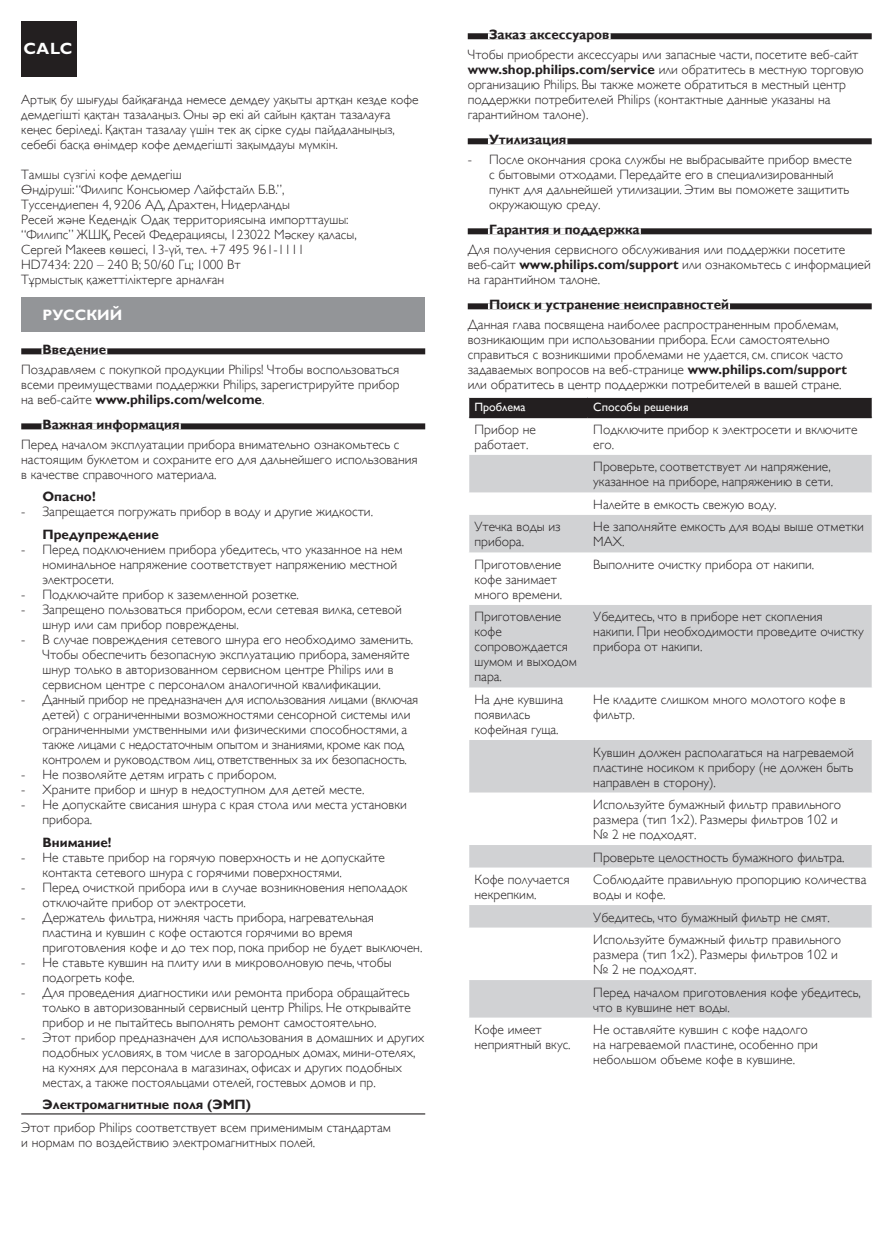
<style>
.page{position:relative;width:893px;height:1259px;background:#fff}
.page>*{position:absolute;margin:0;border:0;box-sizing:border-box;transform-origin:0 0}
.t1{font:700 16.35px "Gill Sans Alt One WGL";color:#fff}
.t2{font:700 15px "Gill Sans Alt One WGL";color:#fff}
.t3{font:13.5px/15px "Gill Sans Alt One WGL Light";color:#231f20}
.t4{font:300 13.5px/15px "Gill Sans";color:#231f20}
.t5{font:700 13.5px/25.5px "Gill Sans Alt One WGL";color:#231f20}
.t6{font:12px "Gill Sans Alt One WGL";color:#fff}
.s1{font-family:"Gill Sans Alt One WGL Light";font-weight:400}
.s2{font-family:"Gill Sans Alt One WGL";font-weight:700}
</style>
<div class="page">
<div style="left:468px;top:33px;width:404px;height:6px;background:#231f20"></div>
<div style="left:488px;top:33px;width:123px;height:6px;background:#fff"></div>
<div style="left:468px;top:138px;width:404px;height:6px;background:#231f20"></div>
<div style="left:488px;top:138px;width:79px;height:6px;background:#fff"></div>
<div style="left:468px;top:228px;width:404px;height:6px;background:#231f20"></div>
<div style="left:488px;top:228px;width:153px;height:6px;background:#fff"></div>
<div style="left:468px;top:303px;width:404px;height:6px;background:#231f20"></div>
<div style="left:488px;top:303px;width:242px;height:6px;background:#fff"></div>
<svg style="left:469px;top:455px;width:403px;height:562px;fill:#d1d2d4"></svg>
<div style="left:469px;top:397px;width:403px;height:20px;background:#231f20"></div>
<hr style="left:469px;top:417px;width:118px;height:1px;background:#231f20">
<hr style="left:587px;top:417px;width:285px;height:1px;background:#231f20">
<div style="left:21px;top:348px;width:404px;height:6px;background:#231f20"></div>
<div style="left:41px;top:348px;width:66px;height:6px;background:#fff"></div>
<div style="left:21px;top:423px;width:404px;height:6px;background:#231f20"></div>
<div style="left:41px;top:423px;width:140px;height:6px;background:#fff"></div>
<hr style="left:21px;top:1113px;width:404px;height:1px;background:#231f20">
<div style="left:21px;top:21px;width:56px;height:56px;background:#231f20"></div>
<div style="left:21px;top:298px;width:404px;height:34px;background:#939598"></div>
<p class="t1" style="left:24px;top:38px;width:50px">CALC</p>
<p class="t4" style="left:21px;top:91px;width:399px">Артық бу шығуды байқағанда немесе демдеу уақыты артқан кезде кофе демдегішті қақтан тазалаңыз. Оны әр екі ай сайын қақтан тазалауға кеңес беріледі. Қақтан тазалау үшін тек ақ сірке суды пайдаланыңыз, себебі басқа өнімдер кофе демдегішті зақымдауы мүмкін.</p>
<p class="t4" style="left:21px;top:166px;width:337px">Тамшы сүзгілі кофе демдегіш<br>Өндіруші: “Филипс Консьюмер Лайфстайл Б.В.”, Туссендиепен 4, 9206 АД, Драхтен, Нидерланды<br>Ресей және Кедендік Одақ территориясына импорттаушы: “Филипс” ЖШҚ, Ресей Федерациясы, 123022 Мәскеу қаласы, Сергей Макеев көшесі, 13-үй, тел. +7 495 961-1111<br>HD7434: 220 – 240 В; 50/60 Гц; 1000 Вт<br>Тұрмыстық қажеттіліктерге арналған</p>
<p class="t2" style="left:43px;top:305px;width:81px">РУССКИЙ</p>
<p class="t5" style="left:43px;top:337px;width:65px">Введение</p>
<p class="t3" style="left:21px;top:362px;width:380px">Поздравляем с покупкой продукции Philips! Чтобы воспользоваться всеми преимуществами поддержки Philips, зарегистрируйте прибор</p>
<p class="t5" style="left:43px;top:386px;width:223px;text-indent:-21px"><span class="s1">на веб-сайте</span> www.philips.com/welcome<span class="s1">.<br></span>Важная информация</p>
<p class="t3" style="left:21px;top:437px;width:398px">Перед началом эксплуатации прибора внимательно ознакомьтесь с настоящим буклетом и сохраните его для дальнейшего использования в качестве справочного материала.</p>
<p class="t5" style="left:43px;top:484px;width:55px">Опасно!</p>
<p class="t3" style="left:21px;top:504px;width:353px">- Запрещается погружать прибор в воду и другие жидкости.</p>
<p class="t5" style="left:43px;top:521px;width:118px">Предупреждение</p>
<p class="t3" style="left:43px;top:542px;width:362px;text-indent:-21px">- Перед подключением прибора убедитесь, что указанное на нем номинальное напряжение соответствует напряжению местной электросети.</p>
<p class="t3" style="left:21px;top:587px;width:279px">- Подключайте прибор к заземленной розетке.</p>
<p class="t3" style="left:43px;top:602px;width:361px;text-indent:-21px">- Запрещено пользоваться прибором, если сетевая вилка, сетевой шнур или сам прибор повреждены.</p>
<p class="t3" style="left:43px;top:632px;width:372px;text-indent:-21px">- В случае повреждения сетевого шнура его необходимо заменить.<br>Чтобы обеспечить безопасную эксплуатацию прибора, заменяйте шнур только в авторизованном сервисном центре Philips или в сервисном центре с персоналом аналогичной квалификации.</p>
<p class="t3" style="left:43px;top:692px;width:377px;text-indent:-21px">- Данный прибор не предназначен для использования лицами (включая детей) с ограниченными возможностями сенсорной системы или ограниченными умственными или физическими способностями, а также лицами с недостаточным опытом и знаниями, кроме как под контролем и руководством лиц, ответственных за их безопасность.</p>
<p class="t3" style="left:21px;top:767px;width:257px">- Не позволяйте детям играть с прибором.</p>
<p class="t3" style="left:21px;top:782px;width:345px">- Храните прибор и шнур в недоступном для детей месте.</p>
<p class="t3" style="left:43px;top:797px;width:366px;text-indent:-21px">- Не допускайте свисания шнура с края стола или места установки прибора.</p>
<p class="t5" style="left:43px;top:829px;width:71px">Внимание!</p>
<p class="t3" style="left:43px;top:849px;width:344px;text-indent:-21px">- Не ставьте прибор на горячую поверхность и не допускайте контакта сетевого шнура с горячими поверхностями.</p>
<p class="t3" style="left:43px;top:879px;width:367px;text-indent:-21px">- Перед очисткой прибора или в случае возникновения неполадок отключайте прибор от электросети.</p>
<p class="t3" style="left:43px;top:909px;width:381px;text-indent:-21px">- Держатель фильтра, нижняя часть прибора, нагревательная пластина и кувшин с кофе остаются горячими во время приготовления кофе и до тех пор, пока прибор не будет выключен.</p>
<p class="t3" style="left:43px;top:954px;width:351px;text-indent:-21px">- Не ставьте кувшин на плиту или в микроволновую печь, чтобы подогреть кофе.</p>
<p class="t3" style="left:43px;top:984px;width:370px;text-align:justify;text-indent:-21px">- Для проведения диагностики или ремонта прибора обращайтесь только в авторизованный сервисный центр Philips. Не открывайте прибор и не пытайтесь выполнять ремонт самостоятельно.</p>
<p class="t3" style="left:43px;top:1029px;width:383px;text-indent:-21px">- Этот прибор предназначен для использования в домашних и других подобных условиях, в том числе в загородных домах, мини-отелях, на кухнях для персонала в магазинах, офисах и других подобных местах, а также постояльцами отелей, гостевых домов и пр.</p>
<p class="t5" style="left:43px;top:1091px;width:210px">Электромагнитные поля (ЭМП)</p>
<p class="t3" style="left:21px;top:1119px;width:371px">Этот прибор Philips соответствует всем применимым стандартам и нормам по воздействию электромагнитных полей.</p>
<p class="t5" style="left:489px;top:22px;width:122px">Заказ аксессуаров</p>
<p class="t3" style="left:468px;top:47px;width:398px">Чтобы приобрести аксессуары или запасные части, посетите веб-сайт <span class="s2">www.shop.philips.com/service</span> или обратитесь в местную торговую организацию Philips. Вы также можете обратиться в местный центр поддержки потребителей Philips (контактные данные указаны на гарантийном талоне).</p>
<p class="t5" style="left:489px;top:127px;width:79px">Утилизация</p>
<p class="t3" style="left:489px;top:152px;width:365px;text-indent:-21px">- После окончания срока службы не выбрасывайте прибор вместе с бытовыми отходами. Передайте его в специализированный пункт для дальнейшей утилизации. Этим вы поможете защитить окружающую среду.</p>
<p class="t5" style="left:489px;top:217px;width:152px">Гарантия и поддержка</p>
<p class="t3" style="left:468px;top:242px;width:404px">Для получения сервисного обслуживания или поддержки посетите веб-сайт <span class="s2">www.philips.com/support</span> или ознакомьтесь с информацией на гарантийном талоне.</p>
<p class="t5" style="left:489px;top:292px;width:241px">Поиск и устранение неисправностей</p>
<p class="t3" style="left:468px;top:317px;width:381px">Данная глава посвящена наиболее распространенным проблемам, возникающим при использовании прибора. Если самостоятельно справиться с возникшими проблемами не удается, см. список часто задаваемых вопросов на веб-странице <span class="s2">www.philips.com/support </span>или обратитесь в центр поддержки потребителей в вашей стране.</p>
<p class="t6" style="left:474px;top:398px;width:53px">Проблема</p>
<p class="t6" style="left:593px;top:398px;width:97px">Способы решения</p>
<p class="t3" style="left:474px;top:422px;width:63px">Прибор не работает.</p>
<p class="t3" style="left:593px;top:422px;width:266px">Подключите прибор к электросети и включите его.</p>
<p class="t3" style="left:593px;top:459px;width:241px">Проверьте, соответствует ли напряжение, указанное на приборе, напряжению в сети.</p>
<p class="t3" style="left:593px;top:497px;width:185px">Налейте в емкость свежую воду.</p>
<p class="t3" style="left:474px;top:519px;width:88px">Утечка воды из прибора.</p>
<p class="t3" style="left:593px;top:519px;width:272px">Не заполняйте емкость для воды выше отметки<br>МАХ.</p>
<p class="t3" style="left:474px;top:557px;width:89px">Приготовление кофе занимает много времени.</p>
<p class="t3" style="left:593px;top:557px;width:222px">Выполните очистку прибора от накипи.</p>
<p class="t3" style="left:474px;top:609px;width:104px">Приготовление кофе сопровождается шумом и выходом пара.</p>
<p class="t3" style="left:593px;top:609px;width:272px">Убедитесь, что в приборе нет скопления накипи. При необходимости проведите очистку прибора от накипи.</p>
<p class="t3" style="left:474px;top:692px;width:90px">На дне кувшина появилась кофейная гуща.</p>
<p class="t3" style="left:593px;top:692px;width:254px">Не кладите слишком много молотого кофе в фильтр.</p>
<p class="t3" style="left:593px;top:744px;width:262px;text-align:justify">Кувшин должен располагаться на нагреваемой пластине носиком к прибору (не должен быть направлен в сторону).</p>
<p class="t3" style="left:593px;top:797px;width:249px">Используйте бумажный фильтр правильного размера (тип 1x2). Размеры фильтров 102 и № 2 не подходят.</p>
<p class="t3" style="left:593px;top:849px;width:253px">Проверьте целостность бумажного фильтра.</p>
<p class="t3" style="left:474px;top:872px;width:96px">Кофе получается некрепким.</p>
<p class="t3" style="left:593px;top:872px;width:275px">Соблюдайте правильную пропорцию количества воды и кофе.</p>
<p class="t3" style="left:593px;top:906px;width:249px;line-height:22.5px">Убедитесь, что бумажный фильтр не смят.<br>Используйте бумажный фильтр правильного</p>
<p class="t3" style="left:593px;top:947px;width:246px">размера (тип 1x2). Размеры фильтров 102 и № 2 не подходят.</p>
<p class="t3" style="left:593px;top:984px;width:269px">Перед началом приготовления кофе убедитесь, что в кувшине нет воды.</p>
<p class="t3" style="left:474px;top:1022px;width:98px">Кофе имеет неприятный вкус.</p>
<p class="t3" style="left:593px;top:1022px;width:226px">Не оставляйте кувшин с кофе надолго на нагреваемой пластине, особенно при небольшом объеме кофе в кувшине.</p>
</div>
